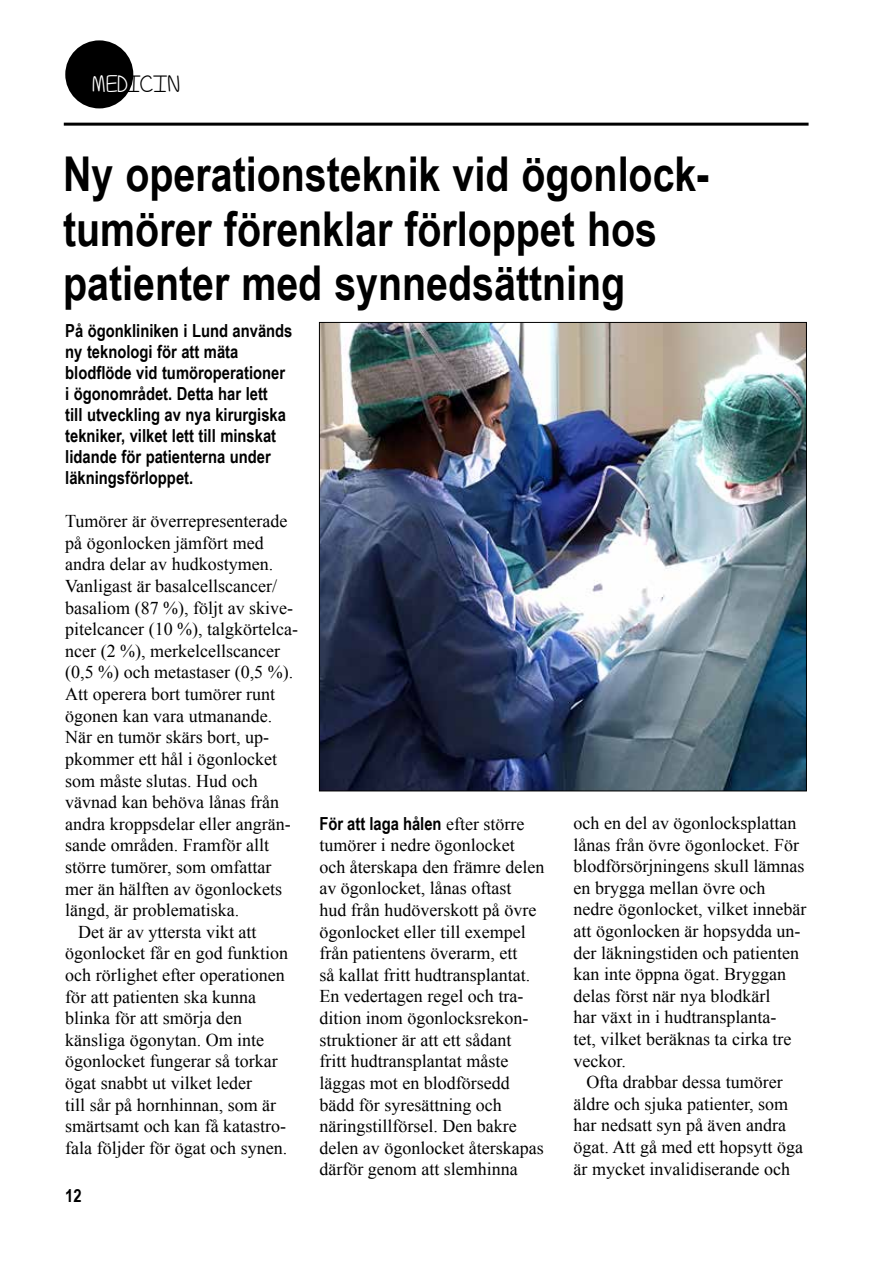
<style>
.page{position:relative;width:893px;height:1263px;background:#fff}
.page>*{position:absolute;margin:0;border:0;box-sizing:border-box;transform-origin:0 0}
.t1{font:700 48px/54px "Arial Narrow";color:#000}
.t2{font:24px "Technically But Not Actually";color:#000}
.grundtvåan{font:18px/21.6px "Times New Roman";color:#000}
.ingressen{font:700 18px/21px "Arial Narrow";color:#000}
.s1{color:#fff}
.s2{font-family:"Arial Narrow";font-weight:700}
</style>
<div class="page">
<hr style="left:64px;top:123px;width:745px;height:3px;background:#000">
<div style="left:65px;top:40px;width:68px;height:68px;background:#000;border-radius:50%"></div>
<img style="left:321px;top:324px;width:483px;height:465px">
<p class="t2" style="left:92px;top:70px;width:90px"><span class="s1">MED</span>ICIN</p>
<h1 class="t1" style="left:63px;top:145px;width:648px">Ny operationsteknik vid ögonlock&shy;tumörer förenklar förloppet hos patienter med synnedsättning</h1>
<p class="ingressen" style="left:65px;top:319px;width:229px">På ögonkliniken i Lund används ny teknologi för att mäta blodflöde vid tumöroperationer i ögonområdet. Detta har lett<br>till utveckling av nya kirurgiska tekniker, vilket lett till minskat lidande för patienterna under läkningsförloppet.</p>
<p class="grundtvåan" style="left:65px;top:510px;width:234px">Tumörer är överrepresenterade på ögonlocken jämfört med andra delar av hudkostymen.<br>Vanligast är basalcellscancer/ basaliom (87 %), följt av skive&shy;pitelcancer (10 %), talgkörtelca&shy;ncer (2 %), merkelcellscancer (0,5 %) och metastaser (0,5 %).<br>Att operera bort tumörer runt ögonen kan vara utmanande.<br>När en tumör skärs bort, up&shy;pkommer ett hål i ögonlocket som måste slutas. Hud och vävnad kan behöva lånas från andra kroppsdelar eller angrän&shy;sande områden. Framför allt större tumörer, som omfattar mer än hälften av ögonlockets längd, är problematiska.</p>
<p class="grundtvåan" style="left:65px;top:921px;width:224px;text-indent:13px">Det är av yttersta vikt att ögonlocket får en god funktion och rörlighet efter operationen för att patienten ska kunna blinka för att smörja den känsliga ögonytan. Om inte ögonlocket fungerar så torkar ögat snabbt ut vilket leder<br>till sår på hornhinnan, som är smärtsamt och kan få katastro&shy;fala följder för ögat och synen.</p>
<p class="ingressen" style="left:65px;top:1184px;width:18px">12</p>
<p class="grundtvåan" style="left:319px;top:812px;width:226px"><span class="s2">För att laga hålen</span> efter större tumörer i nedre ögonlocket och återskapa den främre delen av ögonlocket, lånas oftast<br>hud från hudöverskott på övre ögonlocket eller till exempel från patientens överarm, ett<br>så kallat fritt hudtransplantat.<br>En vedertagen regel och tra&shy;dition inom ögonlocksrekon&shy;struktioner är att ett sådant<br>fritt hudtransplantat måste läggas mot en blodförsedd bädd för syresättning och näringstillförsel. Den bakre delen av ögonlocket återskapas därför genom att slemhinna</p>
<p class="grundtvåan" style="left:574px;top:812px;width:234px">och en del av ögonlocksplattan lånas från övre ögonlocket. För blodförsörjningens skull lämnas en brygga mellan övre och nedre ögonlocket, vilket innebär att ögonlocken är hopsydda un&shy;der läkningstiden och patienten kan inte öppna ögat. Bryggan delas först när nya blodkärl<br>har växt in i hudtransplanta-<br>tet, vilket beräknas ta cirka tre veckor.</p>
<p class="grundtvåan" style="left:574px;top:1071px;width:231px;text-indent:13px">Ofta drabbar dessa tumörer äldre och sjuka patienter, som har nedsatt syn på även andra ögat. Att gå med ett hopsytt öga är mycket invalidiserande och</p>
</div>
